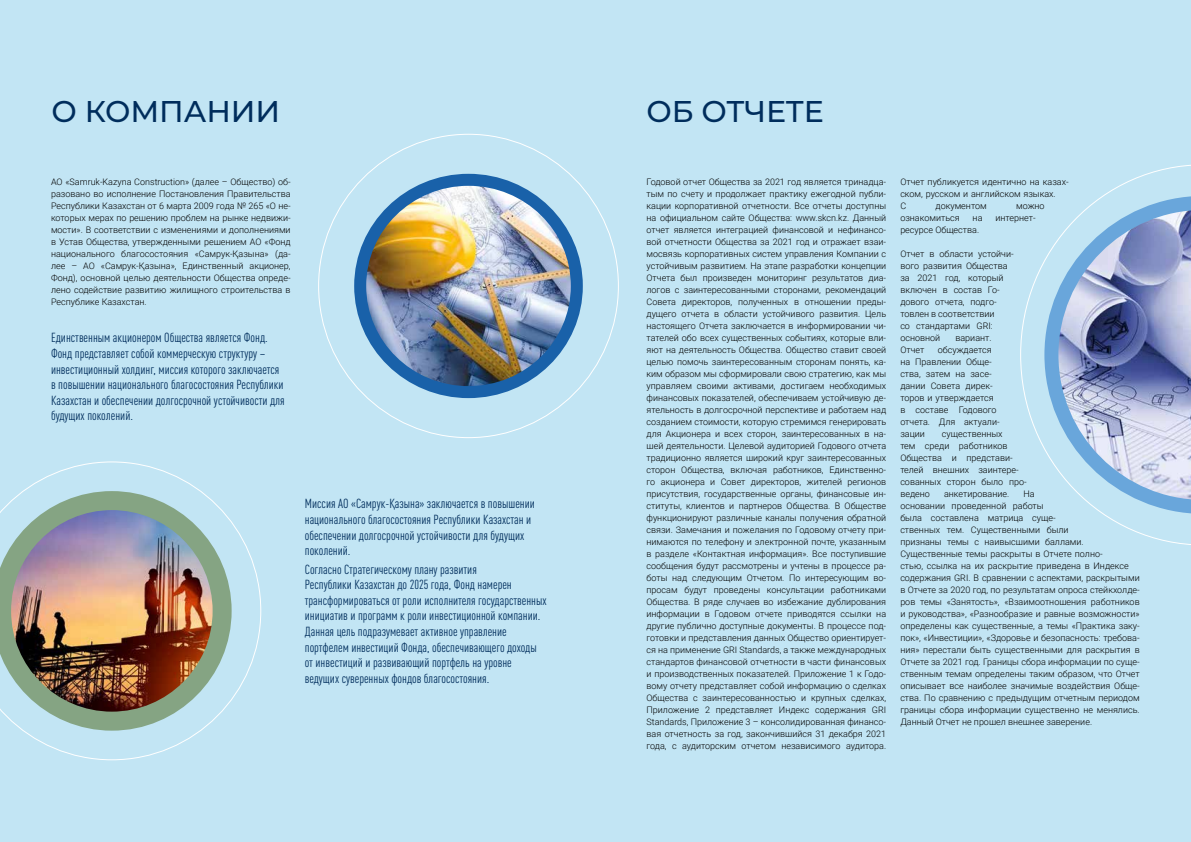
<style>
.page{position:relative;width:1191px;height:842px;background:#c2e5f4}
.page>*{position:absolute;margin:0;border:0;box-sizing:border-box;transform-origin:0 0}
.t1{font:500 30px "Montserrat";letter-spacing:-.005em;color:#002d5c}
.t2{font:condensed 13px/15.6px "DIN Pro";color:#002d5c}
.t3{font:300 9px/12px "Roboto";color:#000}
</style>
<div class="page">
<svg style="left:23px;top:461px;width:238px;height:299px"></svg>
<img style="left:0;top:491px;width:232px;height:240px">
<img style="left:360px;top:180px;width:217px;height:212px">
<div style="left:354px;top:174px;width:229px;height:224px;border:12px solid #1961a9;border-radius:50%"></div>
<svg style="left:1020px;top:164px;width:171px;height:381px"></svg>
<h1 class="t1" style="left:52px;top:90px;width:230px">О КОМПАНИИ</h1>
<p class="t3" style="left:51px;top:176px;width:241px;text-align:justify">АО «Samruk-Kazyna Construction» (далее – Общество) об&shy;разовано во исполнение Постановления Правительства Республики Казахстан от 6 марта 2009 года № 265 «О не&shy;которых мерах по решению проблем на рынке недвижи&shy;мости». В соответствии с изменениями и дополнениями в Устав Общества, утвержденными решением АО «Фонд национального благосостояния «Самрук-Қазына» (да&shy;лее – АО «Самрук-Қазына», Единственный акционер, Фонд), основной целью деятельности Общества опреде&shy;лено содействие развитию жилищного строительства в Республике Казахстан.</p>
<p class="t2" style="left:51px;top:329px;width:235px">Единственным акционером Общества является Фонд.<br>Фонд представляет собой коммерческую структуру – инвестиционный холдинг, миссия которого заключается в повышении национального благосостояния Республики Казахстан и обеспечении долгосрочной устойчивости для будущих поколений.</p>
<h2 class="t2" style="left:305px;top:495px;width:232px">Миссия АО «Самрук-Қазына» заключается в повышении национального благосостояния Республики Казахстан и обеспечении долгосрочной устойчивости для будущих поколений.</h2>
<p class="t2" style="left:305px;top:560px;width:243px">Согласно Стратегическому плану развития<br>Республики Казахстан до 2025 года, Фонд намерен трансформироваться от роли исполнителя государственных инициатив и программ к роли инвестиционной компании.<br>Данная цель подразумевает активное управление портфелем инвестиций Фонда, обеспечивающего доходы от инвестиций и развивающий портфель на уровне ведущих суверенных фондов благосостояния.</p>
<h1 class="t1" style="left:646px;top:90px;width:179px">ОБ ОТЧЕТЕ</h1>
<p class="t3" style="left:646px;top:176px;width:241px;text-align:justify">Годовой отчет Общества за 2021 год является тринадца&shy;тым по счету и продолжает практику ежегодной публи&shy;кации корпоративной отчетности. Все отчеты доступны на официальном сайте Общества: www.skcn.kz. Данный отчет является интеграцией финансовой и нефинансо&shy;вой отчетности Общества за 2021 год и отражает взаи&shy;мосвязь корпоративных систем управления Компании с устойчивым развитием. На этапе разработки концепции Отчета был произведен мониторинг результатов диа&shy;логов с заинтересованными сторонами, рекомендаций Совета директоров, полученных в отношении преды&shy;дущего отчета в области устойчивого развития. Цель настоящего Отчета заключается в информировании чи&shy;тателей обо всех существенных событиях, которые вли&shy;яют на деятельность Общества. Общество ставит своей целью помочь заинтересованным сторонам понять, ка&shy;ким образом мы сформировали свою стратегию, как мы управляем своими активами, достигаем необходимых финансовых показателей, обеспечиваем устойчивую де&shy;ятельность в долгосрочной перспективе и работаем над созданием стоимости, которую стремимся генерировать для Акционера и всех сторон, заинтересованных в на&shy;шей деятельности. Целевой аудиторией Годового отчета традиционно является широкий круг заинтересованных сторон Общества, включая работников, Единственно&shy;го акционера и Совет директоров, жителей регионов присутствия, государственные органы, финансовые ин&shy;ституты, клиентов и партнеров Общества. В Обществе функционируют различные каналы получения обратной связи. Замечания и пожелания по Годовому отчету при&shy;нимаются по телефону и электронной почте, указанным в разделе «Контактная информация». Все поступившие сообщения будут рассмотрены и учтены в процессе ра&shy;боты над следующим Отчетом. По интересующим во&shy;просам будут проведены консультации работниками Общества. В ряде случаев во избежание дублирования информации в Годовом отчете приводятся ссылки на другие публично доступные документы. В процессе под&shy;готовки и представления данных Общество ориентирует&shy;ся на применение GRI Standards, а также международных стандартов финансовой отчетности в части финансовых и производственных показателей. Приложение 1 к Годо&shy;вому отчету представляет собой информацию о сделках Общества с заинтересованностью и крупных сделках, Приложение 2 представляет Индекс содержания GRI Standards, Приложение 3 – консолидированная финансо&shy;вая отчетность за год, закончившийся 31 декабря 2021 года, с аудиторским отчетом независимого аудитора.</p>
<p class="t3" style="left:900px;top:176px;width:170px">Отчет публикуется идентично на казах&shy;ском, русском и английском языках.<br>С</p>
<p class="t3" style="left:935px;top:200px;width:53px">документом</p>
<p class="t3" style="left:1016px;top:200px;width:30px">можно</p>
<p class="t3" style="left:900px;top:212px;width:61px">ознакомиться</p>
<p class="t3" style="left:972px;top:212px;width:11px">на</p>
<p class="t3" style="left:995px;top:212px;width:42px">интернет-</p>
<p class="t3" style="left:900px;top:224px;width:80px">ресурсе Общества.</p>
<p class="t3" style="left:900px;top:248px;width:115px">Отчет в области устойчи&shy;вого развития Общества за 2021 год, который включен в состав Го&shy;дового отчета, подго&shy;товлен в соответствии<br>со стандартами GRI: основной</p>
<p class="t3" style="left:955px;top:332px;width:38px">вариант.</p>
<p class="t3" style="left:900px;top:344px;width:101px;text-indent:37px">обсуждается на Правлении Обще&shy;ства, затем на засе&shy;дании Совета дирек&shy;торов и утверждается в составе Годового отчета. Для актуали&shy;зации</p>
<p class="t3" style="left:900px;top:344px;width:26px">Отчет</p>
<p class="t3" style="left:900px;top:428px;width:128px;text-indent:42px">существенных<br>тем среди работников<br>Общества и представи&shy;телей внешних заинтере&shy;сованных сторон было про&shy;ведено</p>
<p class="t3" style="left:900px;top:488px;width:241px;text-indent:123px">На<br>основании проведенной работы<br>была составлена матрица суще-<br>ственных тем. Существенными были<br>признаны темы с наивысшими баллами.<br>Существенные темы раскрыты в Отчете полно-<br>стью, ссылка на их раскрытие приведена в Индексе содержания GRI. В сравнении с аспектами, раскрытыми в Отчете за 2020 год, по результатам опроса стейкхолде&shy;ров темы «Занятость», «Взаимоотношения работников и руководства», «Разнообразие и равные возможности» определены как существенные, а темы «Практика заку&shy;пок», «Инвестиции», «Здоровье и безопасность: требова&shy;ния» перестали быть существенными для раскрытия в Отчете за 2021 год. Границы сбора информации по суще&shy;ственным темам определены таким образом, что Отчет описывает все наиболее значимые воздействия Обще&shy;ства. По сравнению с предыдущим отчетным периодом границы сбора информации существенно не менялись.<br>Данный Отчет не прошел внешнее заверение.</p>
<p class="t3" style="left:944px;top:488px;width:67px">анкетирование.</p>
</div>
